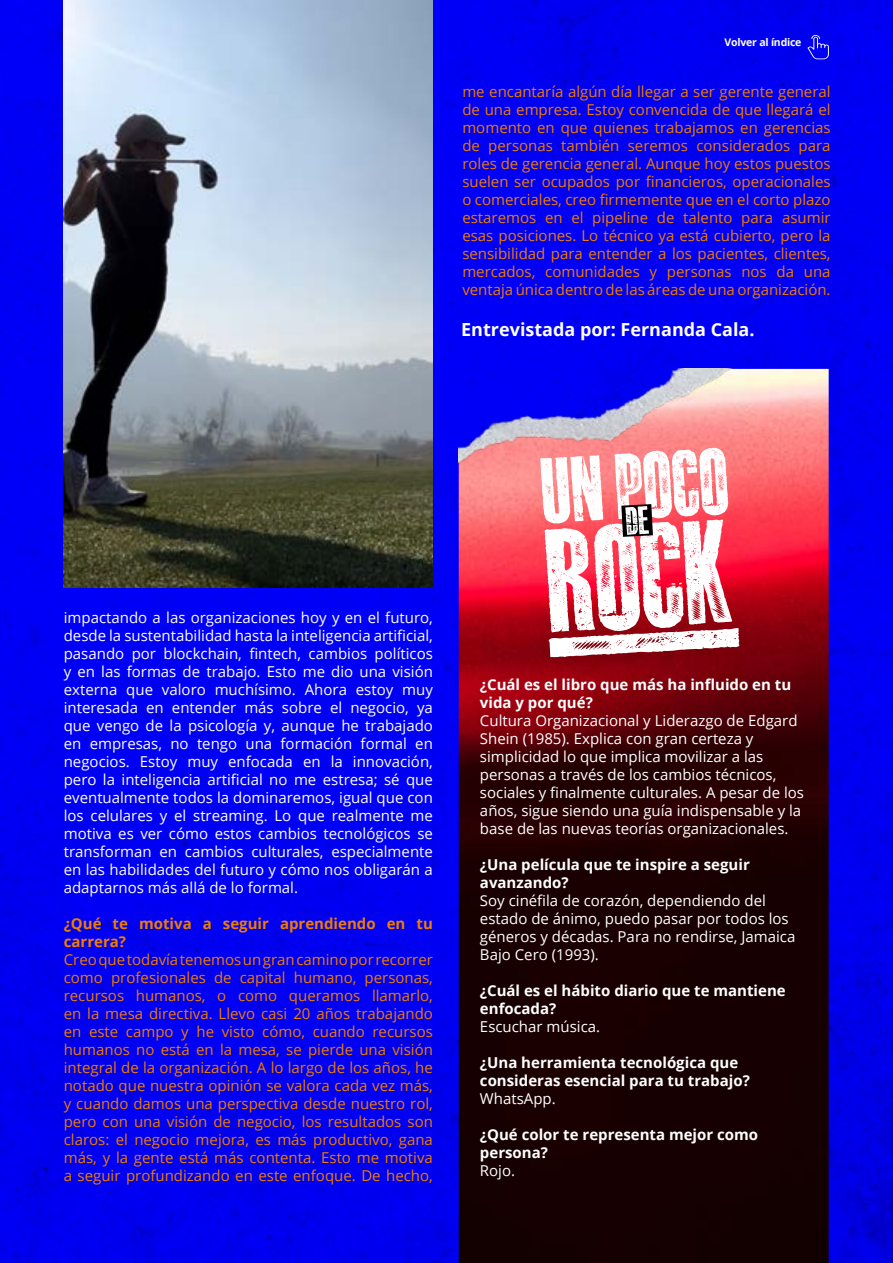
<style>
.page{position:relative;width:893px;height:1263px;background:#fff}
.page>*{position:absolute;margin:0;border:0;box-sizing:border-box;transform-origin:0 0}
.t1{font:700 18px "Open Sans";color:#fff}
.t2{font:15px/18px "Open Sans";color:#fff}
.t3{font:15px/18px "Open Sans";color:#ef7d00;text-align:justify}
.t4{font:700 15px/18px "Open Sans";color:#fff}
.t5{font:700 15px/18px "Open Sans";color:#ef7d00}
.t6{font:700 10.5px "Open Sans";letter-spacing:-.02em;color:#fff}
</style>
<div class="page">
<img style="left:0;top:0;width:893px;height:1263px">
<img style="left:64px;top:0;width:369px;height:587px">
<img style="left:459px;top:369px;width:370px;height:894px">
<img style="left:459px;top:369px;width:293px;height:101px">
<svg style="left:540px;top:448px;width:199px;height:209px"></svg>
<svg style="left:807px;top:35px;width:22px;height:24px"></svg>
<p class="t6" style="left:725px;top:35px;width:78px">Volver al índice</p>
<p class="t3" style="left:462px;top:82px;width:370px">me encantaría algún día llegar a ser gerente general de una empresa. Estoy convencida de que llegará el momento en que quienes trabajamos en gerencias de personas también seremos considerados para roles de gerencia general. Aunque hoy estos puestos suelen ser ocupados por financieros, operacionales o comerciales, creo firmemente que en el corto plazo estaremos en el pipeline de talento para asumir esas posiciones. Lo técnico ya está cubierto, pero la sensibilidad para entender a los pacientes, clientes, mercados, comunidades y personas nos da una ventaja única dentro de las áreas de una organización.</p>
<p class="t1" style="left:461px;top:317px;width:295px">Entrevistada por: Fernanda Cala.</p>
<p class="t2" style="left:64px;top:608px;width:371px;text-align:justify">impactando a las organizaciones hoy y en el futuro, desde la sustentabilidad hasta la inteligencia artificial, pasando por blockchain, fintech, cambios políticos y en las formas de trabajo. Esto me dio una visión externa que valoro muchísimo. Ahora estoy muy interesada en entender más sobre el negocio, ya que vengo de la psicología y, aunque he trabajado en empresas, no tengo una formación formal en negocios. Estoy muy enfocada en la innovación, pero la inteligencia artificial no me estresa; sé que eventualmente todos la dominaremos, igual que con los celulares y el streaming. Lo que realmente me motiva es ver cómo estos cambios tecnológicos se transforman en cambios culturales, especialmente en las habilidades del futuro y cómo nos obligarán a adaptarnos más allá de lo formal.</p>
<p class="t5" style="left:64px;top:914px;width:371px">¿Qué te motiva a seguir aprendiendo en tu carrera?</p>
<p class="t3" style="left:64px;top:950px;width:371px">Creo que todavía tenemos un gran camino por recorrer como profesionales de capital humano, personas, recursos humanos, o como queramos llamarlo, en la mesa directiva. Llevo casi 20 años trabajando en este campo y he visto cómo, cuando recursos humanos no está en la mesa, se pierde una visión integral de la organización. A lo largo de los años, he notado que nuestra opinión se valora cada vez más, y cuando damos una perspectiva desde nuestro rol, pero con una visión de negocio, los resultados son claros: el negocio mejora, es más productivo, gana más, y la gente está más contenta. Esto me motiva a seguir profundizando en este enfoque. De hecho,</p>
<p class="t4" style="left:480px;top:675px;width:313px">¿Cuál es el libro que más ha influido en tu vida y por qué?</p>
<p class="t2" style="left:480px;top:711px;width:326px">Cultura Organizacional y Liderazgo de Edgard Shein (1985). Explica con gran certeza y simplicidad lo que implica movilizar a las personas a través de los cambios técnicos, sociales y finalmente culturales. A pesar de los años, sigue siendo una guía indispensable y la base de las nuevas teorías organizacionales.</p>
<p class="t4" style="left:480px;top:855px;width:271px">¿Una película que te inspire a seguir avanzando?</p>
<p class="t2" style="left:480px;top:891px;width:317px">Soy cinéfila de corazón, dependiendo del estado de ánimo, puedo pasar por todos los géneros y décadas. Para no rendirse, Jamaica Bajo Cero (1993).</p>
<p class="t4" style="left:480px;top:981px;width:307px">¿Cuál es el hábito diario que te mantiene enfocada?</p>
<p class="t2" style="left:480px;top:1017px;width:122px">Escuchar música.</p>
<p class="t4" style="left:480px;top:1053px;width:271px">¿Una herramienta tecnológica que consideras esencial para tu trabajo?</p>
<p class="t2" style="left:480px;top:1089px;width:77px">WhatsApp.</p>
<p class="t4" style="left:480px;top:1125px;width:280px">¿Qué color te representa mejor como persona?</p>
<p class="t2" style="left:480px;top:1161px;width:37px">Rojo.</p>
</div>
